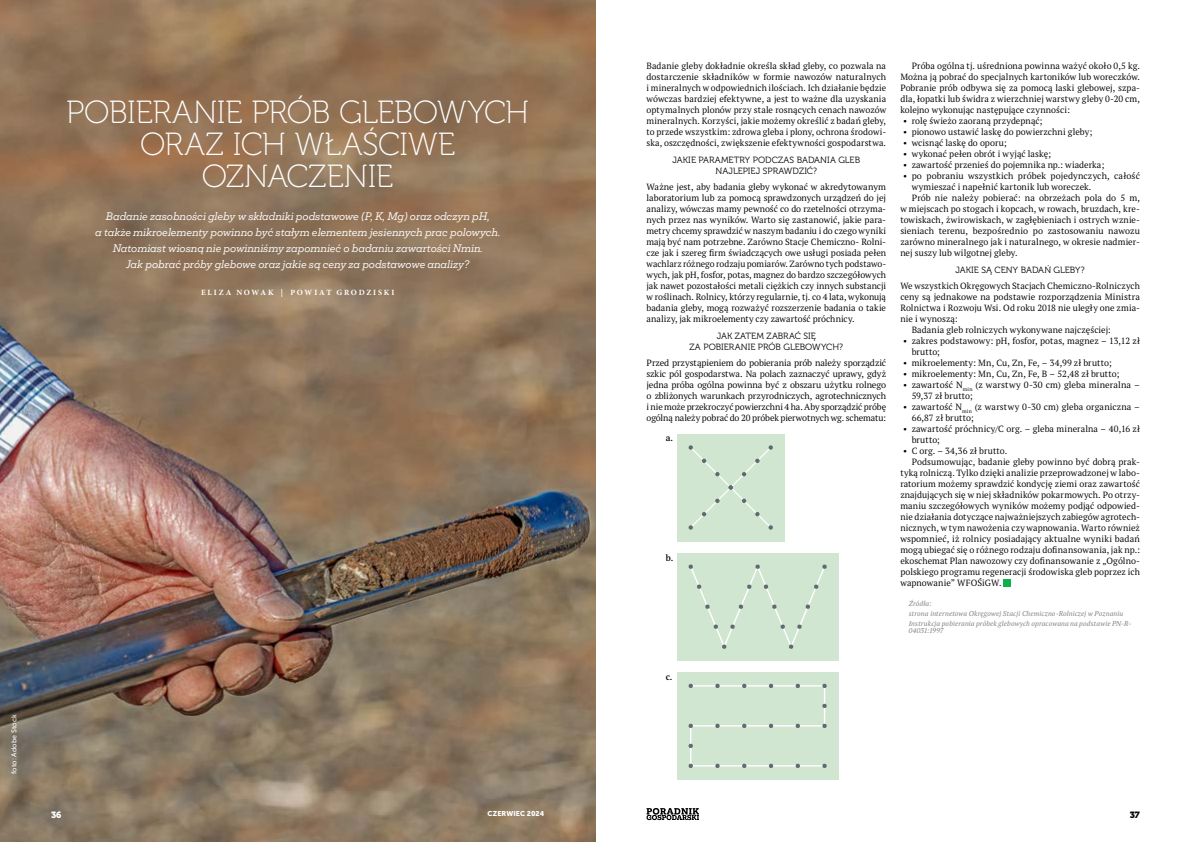
<style>
.page{position:relative;width:1191px;height:842px;background:#fff}
.page>*{position:absolute;margin:0;border:0;box-sizing:border-box;transform-origin:0 0}
.t1{font:32px/32px "Museo 100";letter-spacing:-.015em;color:#fff;text-align:center}
.t2{font:italic 10px/16px "Mokoko";color:#fff;text-align:center}
.t3{font:9px/11px "PT Serif Pro";letter-spacing:.005em;color:#000;text-align:justify}
.t4{font:9px/11px "Museo 300";color:#000;text-align:center}
.t5{font:600 9px "PT Serif Pro";color:#000}
.t6{font:9px "Museo 900";color:#fff}
.t7{font:9px "Museo 900";color:#000}
.t8{font:700 8px "Minion Pro";letter-spacing:.215em;color:#fff}
.t9{font:italic 7px/9.8px "PT Serif Pro";letter-spacing:.015em;color:#808285}
.t10{font:7px "Museo Sans 500";letter-spacing:.015em;color:#fff}
.t11{font:7px "Museo Sans 900";letter-spacing:.015em;color:#fff}
</style>
<div class="page">
<img style="left:0;top:0;width:595px;height:842px">
<div style="left:677px;top:553px;width:161px;height:107px;background:#d0e6d0"></div>
<div style="left:677px;top:672px;width:161px;height:108px;background:#d0e6d0"></div>
<svg style="left:688px;top:683px;width:139px;height:85px"></svg>
<svg style="left:688px;top:564px;width:139px;height:85px"></svg>
<div style="left:677px;top:434px;width:107px;height:107px;background:#d0e6d0"></div>
<svg style="left:688px;top:445px;width:85px;height:85px"></svg>
<div style="left:1003px;top:579px;width:7px;height:7px;background:#0db14b"></div>
<svg style="left:646px;top:808px;width:53px;height:12px"></svg>
<p class="t10" style="left:10px;top:774px;width:61px;rotate:-90deg">foto: Adobe Stock</p>
<h1 class="t1" style="left:66px;top:97px;width:464px">POBIERANIE PRÓB GLEBOWYCH<br>ORAZ ICH WŁAŚCIWE<br>OZNACZENIE</h1>
<p class="t2" style="left:95px;top:208px;width:406px">Badanie zasobności gleby w składniki podstawowe (P, K, Mg) oraz odczyn pH,<br>a także mikroelementy powinno być stałym elementem jesiennych prac polowych.<br>Natomiast wiosną nie powinniśmy zapomnieć o badaniu zawartości Nmin.<br>Jak pobrać próby glebowe oraz jakie są ceny za podstawowe analizy?</p>
<p class="t8" style="left:201px;top:287px;width:195px">ELIZA NOWAK | POWIAT GRODZISKI</p>
<p class="t3" style="left:646px;top:60px;width:241px">Badanie gleby dokładnie określa skład gleby, co pozwala na dostarczenie składników w formie nawozów naturalnych i mineralnych w odpowiednich ilościach. Ich działanie będzie wówczas bardziej efektywne, a jest to ważne dla uzyskania optymalnych plonów przy stale rosnących cenach nawozów mineralnych. Korzyści, jakie możemy określić z badań gleby, to przede wszystkim: zdrowa gleba i plony, ochrona środowi&shy;ska, oszczędności, zwiększenie efektywności gospodarstwa.</p>
<p class="t4" style="left:672px;top:155px;width:189px">JAKIE PARAMETRY PODCZAS BADANIA GLEB<br>NAJLEPIEJ SPRAWDZIĆ?</p>
<p class="t3" style="left:646px;top:181px;width:241px">Ważne jest, aby badania gleby wykonać w akredytowanym laboratorium lub za pomocą sprawdzonych urządzeń do jej analizy, wówczas mamy pewność co do rzetelności otrzyma&shy;nych przez nas wyników. Warto się zastanowić, jakie para&shy;metry chcemy sprawdzić w naszym badaniu i do czego wyniki mają być nam potrzebne. Zarówno Stacje Chemiczno- Rolni&shy;cze jak i szereg firm świadczących owe usługi posiada pełen wachlarz różnego rodzaju pomiarów. Zarówno tych podstawo&shy;wych, jak pH, fosfor, potas, magnez do bardzo szczegółowych jak nawet pozostałości metali ciężkich czy innych substancji w roślinach. Rolnicy, którzy regularnie, tj. co 4 lata, wykonują badania gleby, mogą rozważyć rozszerzenie badania o takie analizy, jak mikroelementy czy zawartość próchnicy.</p>
<p class="t4" style="left:689px;top:331px;width:155px">JAK ZATEM ZABRAĆ SIĘ<br>ZA POBIERANIE PRÓB GLEBOWYCH?</p>
<p class="t3" style="left:646px;top:357px;width:241px">Przed przystąpieniem do pobierania prób należy sporządzić szkic pól gospodarstwa. Na polach zaznaczyć uprawy, gdyż jedna próba ogólna powinna być z obszaru użytku rolnego o zbliżonych warunkach przyrodniczych, agrotechnicznych i nie może przekroczyć powierzchni 4 ha. Aby sporządzić próbę ogólną należy pobrać do 20 próbek pierwotnych wg. schematu:</p>
<p class="t5" style="left:665px;top:432px;width:9px">a.</p>
<p class="t5" style="left:665px;top:551px;width:9px">b.</p>
<p class="t3" style="left:900px;top:60px;width:241px;text-indent:11px">Próba ogólna tj. uśredniona powinna ważyć około 0,5 kg.<br>Można ją pobrać do specjalnych kartoników lub woreczków.<br>Pobranie prób odbywa się za pomocą laski glebowej, szpa&shy;dla, łopatki lub świdra z wierzchniej warstwy gleby 0-20 cm, kolejno wykonując następujące czynności:</p>
<p class="t3" style="left:903px;top:115px;width:141px">• rolę świeżo zaoraną przydepnąć;</p>
<p class="t3" style="left:903px;top:126px;width:191px">• pionowo ustawić laskę do powierzchni gleby;</p>
<p class="t3" style="left:903px;top:137px;width:105px">• wcisnąć laskę do oporu;</p>
<p class="t3" style="left:903px;top:148px;width:149px">• wykonać pełen obrót i wyjąć laskę;</p>
<p class="t3" style="left:903px;top:159px;width:203px">• zawartość przenieś do pojemnika np.: wiaderka;</p>
<p class="t3" style="left:903px;top:170px;width:238px">• po pobraniu wszystkich próbek pojedynczych, całość</p>
<p class="t3" style="left:911px;top:181px;width:181px">wymieszać i napełnić kartonik lub woreczek.</p>
<p class="t3" style="left:911px;top:192px;width:230px">Prób nie należy pobierać: na obrzeżach pola do 5 m,</p>
<p class="t3" style="left:900px;top:203px;width:241px">w miejscach po stogach i kopcach, w rowach, bruzdach, kre-</p>
<p class="t3" style="left:900px;top:214px;width:241px">towiskach, żwirowiskach, w zagłębieniach i ostrych wznie-</p>
<p class="t3" style="left:900px;top:225px;width:241px">sieniach terenu, bezpośrednio po zastosowaniu nawozu</p>
<p class="t3" style="left:900px;top:236px;width:241px">zarówno mineralnego jak i naturalnego, w okresie nadmier-</p>
<p class="t3" style="left:900px;top:247px;width:119px">nej suszy lub wilgotnej gleby.</p>
<p class="t4" style="left:955px;top:265px;width:131px">JAKIE SĄ CENY BADAŃ GLEBY?</p>
<p class="t3" style="left:900px;top:280px;width:241px">We wszystkich Okręgowych Stacjach Chemiczno-Rolniczych</p>
<p class="t3" style="left:900px;top:291px;width:241px">ceny są jednakowe na podstawie rozporządzenia Ministra</p>
<p class="t3" style="left:900px;top:302px;width:241px">Rolnictwa i Rozwoju Wsi. Od roku 2018 nie uległy one zmia-</p>
<p class="t3" style="left:900px;top:313px;width:59px">nie i wynoszą:</p>
<p class="t3" style="left:911px;top:324px;width:201px">Badania gleb rolniczych wykonywane najczęściej:</p>
<p class="t3" style="left:911px;top:335px;width:230px;text-indent:-9px">• zakres podstawowy: pH, fosfor, potas, magnez – 13,12 zł brutto;</p>
<p class="t3" style="left:903px;top:357px;width:210px">• mikroelementy: Mn, Cu, Zn, Fe, – 34,99 zł brutto;</p>
<p class="t3" style="left:903px;top:368px;width:218px">• mikroelementy: Mn, Cu, Zn, Fe, B – 52,48 zł brutto;</p>
<p class="t3" style="left:911px;top:379px;width:230px;text-indent:-9px">• zawartość N<sub>min</sub> (z warstwy 0-30 cm) gleba mineralna –<br>59,37 zł brutto;</p>
<p class="t3" style="left:911px;top:401px;width:230px;text-indent:-9px">• zawartość N<sub>min</sub> (z warstwy 0-30 cm) gleba organiczna –<br>66,87 zł brutto;</p>
<p class="t3" style="left:911px;top:423px;width:230px;text-indent:-9px">• zawartość próchnicy/C org. – gleba mineralna – 40,16 zł brutto;</p>
<p class="t3" style="left:903px;top:445px;width:106px">• C org. – 34,36 zł brutto.</p>
<p class="t3" style="left:911px;top:456px;width:230px">Podsumowując, badanie gleby powinno być dobrą prak-</p>
<p class="t3" style="left:900px;top:467px;width:241px">tyką rolniczą. Tylko dzięki analizie przeprowadzonej w labo-</p>
<p class="t3" style="left:900px;top:478px;width:241px">ratorium możemy sprawdzić kondycję ziemi oraz zawartość</p>
<p class="t3" style="left:900px;top:489px;width:241px">znajdujących się w niej składników pokarmowych. Po otrzy-</p>
<p class="t3" style="left:900px;top:500px;width:241px">maniu szczegółowych wyników możemy podjąć odpowied-</p>
<p class="t3" style="left:900px;top:511px;width:241px">nie działania dotyczące najważniejszych zabiegów agrotech-</p>
<p class="t3" style="left:900px;top:522px;width:241px">nicznych, w tym nawożenia czy wapnowania. Warto również</p>
<p class="t3" style="left:900px;top:533px;width:241px">wspomnieć, iż rolnicy posiadający aktualne wyniki badań</p>
<p class="t3" style="left:900px;top:544px;width:241px">mogą ubiegać się o różnego rodzaju dofinansowania, jak np.:</p>
<p class="t3" style="left:900px;top:555px;width:241px">ekoschemat Plan nawozowy czy dofinansowanie z „Ogólno-</p>
<p class="t3" style="left:900px;top:566px;width:241px">polskiego programu regeneracji środowiska gleb poprzez ich</p>
<p class="t3" style="left:900px;top:577px;width:103px">wapnowanie” WFOŚiGW.</p>
<p class="t9" style="left:909px;top:598px;width:224px">Źródła:<br>strona internetowa Okręgowej Stacji Chemiczno-Rolniczej w Poznaniu<br>Instrukcja pobierania próbek glebowych opracowana na podstawie PN-R-</p>
<p class="t9" style="left:909px;top:625px;width:36px">04031:1997</p>
<p class="t5" style="left:665px;top:671px;width:8px">c.</p>
<p class="t6" style="left:51px;top:809px;width:12px">36</p>
<p class="t11" style="left:487px;top:810px;width:58px">CZERWIEC 2024</p>
<p class="t7" style="left:1129px;top:809px;width:12px">37</p>
</div>
